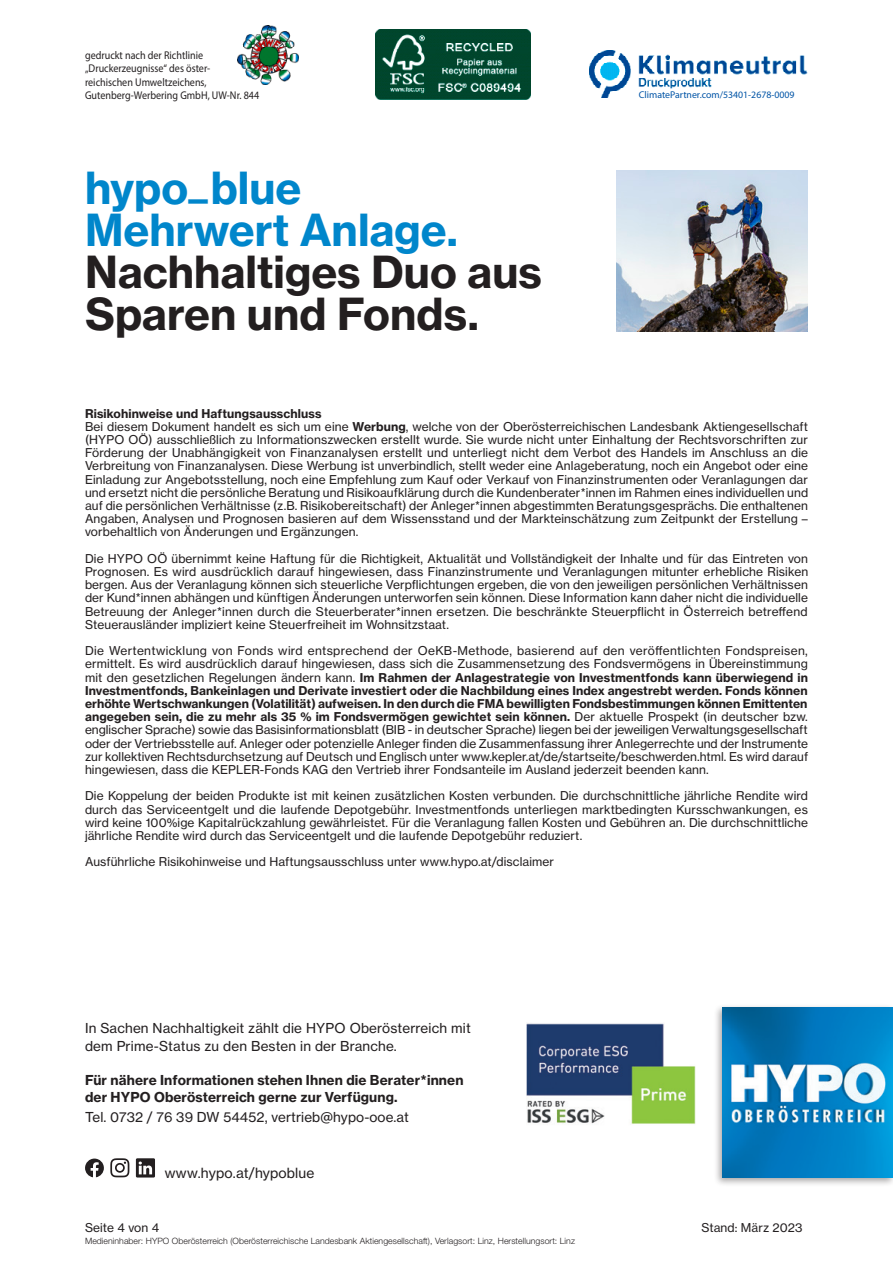
<style>
.page{position:relative;width:893px;height:1263px;background:#fff}
.page>*{position:absolute;margin:0;border:0;box-sizing:border-box;transform-origin:0 0}
.t1{font:43.5px/42px "N Haas Grotesk TX Pro 75 Bd";color:#231f20}
.t2{font:43.5px/42px "N Haas Grotesk TX Pro 75 Bd";color:#0086cb}
.t3{font:13.8px "N Haas Grotesk TX Pro 55 Rg";letter-spacing:.01em;color:#231f20}
.t4{font:13.5px/17.2px "N Haas Grotesk TX Pro 55 Rg";letter-spacing:.015em;color:#231f20}
.t5{font:13.5px/17.2px "N Haas Grotesk TX Pro 75 Bd";letter-spacing:.005em;color:#231f20}
.t6{font:12px/13.2px "N Haas Grotesk TX Pro 55 Rg";letter-spacing:.01em;color:#231f20;text-align:justify}
.t7{font:12px/13.2px "N Haas Grotesk TX Pro 75 Bd";letter-spacing:.005em;color:#231f20;text-align:justify}
.t8{font:11.25px/13.5px "Myriad Pro";color:#231f20;scale:.9 1}
.t9{font:9.9px "Myriad Pro";color:#0154a6}
.t10{font:300 8.7px "Helvetica Neue LT Pro";letter-spacing:.005em;color:#231f20}
.s1{font-family:"N Haas Grotesk TX Pro 75 Bd"}
.s2{font-family:"N Haas Grotesk TX Pro 55 Rg"}
</style>
<div class="page">
<div style="left:714px;top:1003px;width:179px;height:184px;background:#231f20;opacity:.4"></div>
<img style="left:723px;top:1008px;width:170px;height:170px">
<img style="left:238px;top:25px;width:60px;height:60px">
<img style="left:638px;top:54px;width:170px;height:35px">
<img style="left:590px;top:51px;width:41px;height:47px">
<img style="left:376px;top:29px;width:154px;height:70px">
<img style="left:526px;top:1023px;width:170px;height:101px">
<img style="left:617px;top:171px;width:191px;height:160px">
<svg style="left:110px;top:1158px;width:19px;height:19px"></svg>
<svg style="left:85px;top:1158px;width:19px;height:19px"></svg>
<svg style="left:136px;top:1158px;width:19px;height:19px"></svg>
<p class="t8" style="left:85px;top:48px;width:195px">gedruckt nach der Richtlinie „Druckerzeugnisse“ des öster&shy;reichischen Umweltzeichens,<br>Gutenberg-Werbering GmbH, UW-Nr. 844</p>
<h1 class="t2" style="left:85px;top:167px;width:374px">hypo_blue<br>Mehrwert Anlage.</h1>
<h1 class="t1" style="left:85px;top:251px;width:459px">Nachhaltiges Duo aus<br>Sparen und Fonds.</h1>
<p class="t9" style="left:639px;top:88px;width:157px">ClimatePartner.com/53401-2678-0009</p>
<p class="t7" style="left:85px;top:407px;width:238px">Risikohinweise und Haftungsausschluss</p>
<p class="t6" style="left:85px;top:420px;width:725px">Bei diesem Dokument handelt es sich um eine <span class="s1">Werbung</span>, welche von der Oberösterreichischen Landesbank Aktiengesellschaft (HYPO OÖ) ausschließlich zu Informationszwecken erstellt wurde. Sie wurde nicht unter Einhaltung der Rechtsvorschriften zur Förderung der Unabhängigkeit von Finanzanalysen erstellt und unterliegt nicht dem Verbot des Handels im Anschluss an die Verbreitung von Finanzanalysen. Diese Werbung ist unverbindlich, stellt weder eine Anlageberatung, noch ein Angebot oder eine Einladung zur Angebotsstellung, noch eine Empfehlung zum Kauf oder Verkauf von Finanzinstrumenten oder Veranlagungen dar und ersetzt nicht die persönliche Beratung und Risikoaufklärung durch die Kundenberater*innen im Rahmen eines individuellen und auf die persönlichen Verhältnisse (z.B. Risikobereitschaft) der Anleger*innen abgestimmten Beratungsgesprächs. Die enthaltenen Angaben, Analysen und Prognosen basieren auf dem Wissensstand und der Markteinschätzung zum Zeitpunkt der Erstellung – vorbehaltlich von Änderungen und Ergänzungen.</p>
<p class="t6" style="left:85px;top:552px;width:725px">Die HYPO OÖ übernimmt keine Haftung für die Richtigkeit, Aktualität und Vollständigkeit der Inhalte und für das Eintreten von Prognosen. Es wird ausdrücklich darauf hingewiesen, dass Finanzinstrumente und Veranlagungen mitunter erhebliche Risiken bergen. Aus der Veranlagung können sich steuerliche Verpflichtungen ergeben, die von den jeweiligen persönlichen Verhältnissen der Kund*innen abhängen und künftigen Änderungen unterworfen sein können. Diese Information kann daher nicht die individuelle Betreuung der Anleger*innen durch die Steuerberater*innen ersetzen. Die beschränkte Steuerpflicht in Österreich betreffend Steuerausländer impliziert keine Steuerfreiheit im Wohnsitzstaat.</p>
<p class="t6" style="left:85px;top:644px;width:724px">Die Wertentwicklung von Fonds wird entsprechend der OeKB-Methode, basierend auf den veröffentlichten Fondspreisen, ermittelt. Es wird ausdrücklich darauf hingewiesen, dass sich die Zusammensetzung des Fondsvermögens in Übereinstimmung</p>
<p class="t7" style="left:85px;top:671px;width:724px"><span class="s2">mit den gesetzlichen Regelungen ändern kann.</span> Im Rahmen der Anlagestrategie von Investmentfonds kann überwiegend in Investmentfonds, Bankeinlagen und Derivate investiert oder die Nachbildung eines Index angestrebt werden. Fonds können erhöhte Wertschwankungen (Volatilität) aufweisen. In den durch die FMA bewilligten Fondsbestimmungen können Emittenten angegeben sein, die zu mehr als 35 % im Fondsvermögen gewichtet sein können. <span class="s2">Der aktuelle Prospekt (in deutscher bzw.</span></p>
<p class="t6" style="left:85px;top:723px;width:725px">englischer Sprache) sowie das Basisinformationsblatt (BIB - in deutscher Sprache) liegen bei der jeweiligen Verwaltungsgesellschaft oder der Vertriebsstelle auf. Anleger oder potenzielle Anleger finden die Zusammenfassung ihrer Anlegerrechte und der Instrumente zur kollektiven Rechtsdurchsetzung auf Deutsch und Englisch unter www.kepler.at/de/startseite/beschwerden.html. Es wird darauf hingewiesen, dass die KEPLER-Fonds KAG den Vertrieb ihrer Fondsanteile im Ausland jederzeit beenden kann.</p>
<p class="t6" style="left:85px;top:789px;width:724px">Die Koppelung der beiden Produkte ist mit keinen zusätzlichen Kosten verbunden. Die durchschnittliche jährliche Rendite wird durch das Serviceentgelt und die laufende Depotgebühr. Investmentfonds unterliegen marktbedingten Kursschwankungen, es wird keine 100%ige Kapitalrückzahlung gewährleistet. Für die Veranlagung fallen Kosten und Gebühren an. Die durchschnittliche jährliche Rendite wird durch das Serviceentgelt und die laufende Depotgebühr reduziert.</p>
<p class="t6" style="left:85px;top:855px;width:470px">Ausführliche Risikohinweise und Haftungsausschluss unter www.hypo.at/disclaimer</p>
<p class="t4" style="left:85px;top:1020px;width:387px">In Sachen Nachhaltigkeit zählt die HYPO Oberösterreich mit dem Prime-Status zu den Besten in der Branche.</p>
<p class="t5" style="left:85px;top:1071px;width:380px">Für nähere Informationen stehen Ihnen die Berater*innen der HYPO Oberösterreich gerne zur Verfügung.</p>
<p class="t4" style="left:85px;top:1108px;width:325px">Tel. 0732 / 76 39 DW 54452, vertrieb@hypo-ooe.at</p>
<p class="t3" style="left:165px;top:1164px;width:151px">www.hypo.at/hypoblue</p>
<p class="t6" style="left:85px;top:1221px;width:76px">Seite 4 von 4</p>
<p class="t6" style="left:701px;top:1221px;width:103px">Stand: März 2023</p>
<p class="t10" style="left:85px;top:1235px;width:491px">Medieninhaber: HYPO Oberösterreich (Oberösterreichische Landesbank Aktiengesellschaft), Verlagsort: Linz, Herstellungsort: Linz</p>
</div>
